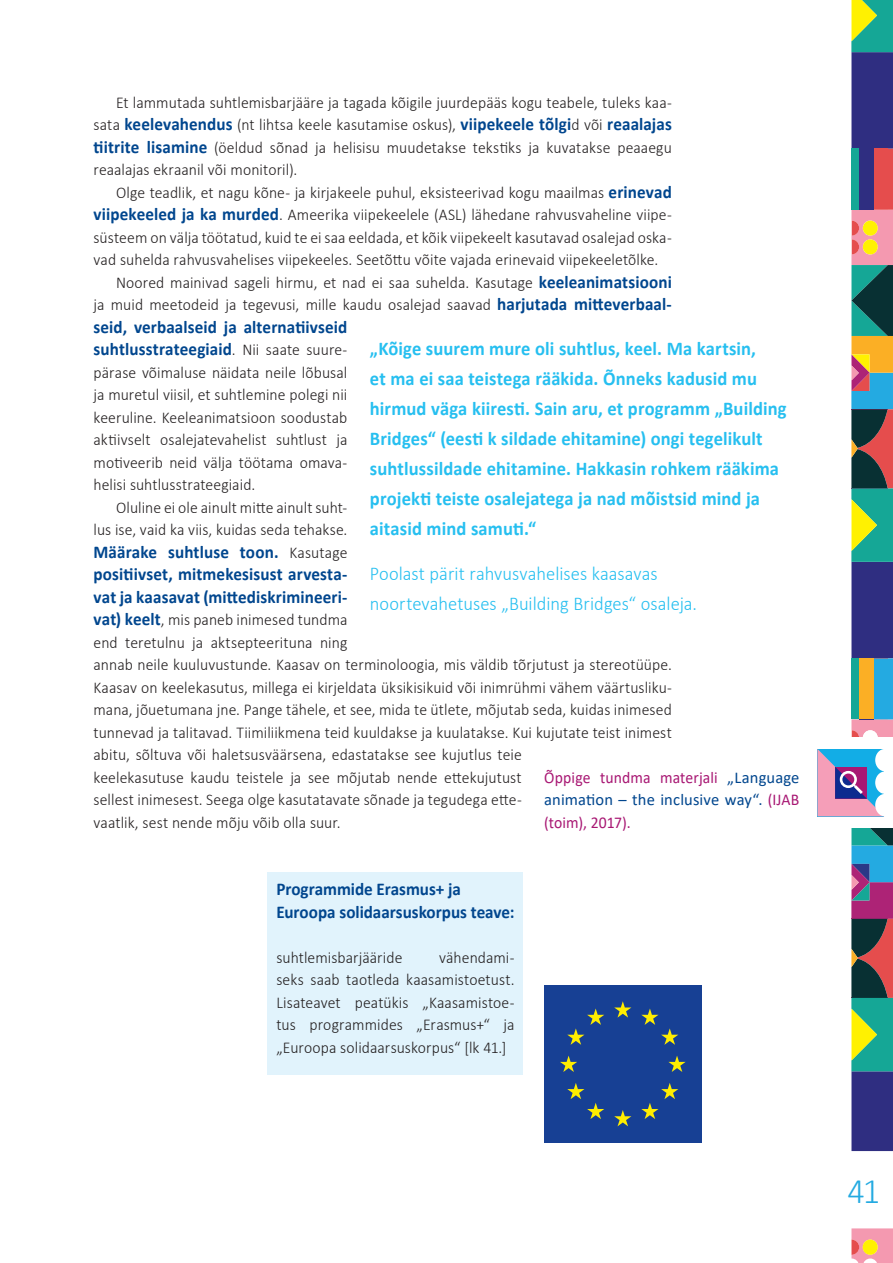
<style>
.page{position:relative;width:893px;height:1263px;background:#fff}
.page>*{position:absolute;margin:0;border:0;box-sizing:border-box;transform-origin:0 0}
.t1{font:300 36px "Calibri";color:#24aae1;scale:.95 1}
.t2{font:700 19.5px/30px "Calibri";letter-spacing:.005em;color:#26bff0;scale:.95 1}
.t3{font:300 19.5px/30px "Calibri";letter-spacing:.005em;color:#26bff0;scale:.95 1}
.t4{font:700 18px/22.5px "Calibri";letter-spacing:.005em;color:#01468e;scale:.95 1}
.t5{font:300 16.5px/22.5px "Calibri";letter-spacing:.005em;color:#231f20;text-align:justify;scale:.95 1}
.t6{font:16.5px/22.5px "Calibri";letter-spacing:.005em;color:#a81773;text-align:justify;scale:.95 1}
.s1{font-weight:700;font-size:18px;color:#01468e}
.s2{font-weight:300;font-size:16.5px;color:#231f20}
.s3{color:#01468e}
</style>
<div class="page">
<svg style="left:851px;top:1228px;width:42px;height:35px"></svg>
<div style="left:863px;top:1239px;width:15px;height:16px;background:#fff101;border-radius:50%"></div>
<div style="left:268px;top:873px;width:255px;height:202px;background:#e1f3fc"></div>
<div style="left:544px;top:985px;width:157px;height:158px;background:#174094"></div>
<svg style="left:614px;top:1001px;width:17px;height:16px"></svg>
<svg style="left:567px;top:1008px;width:37px;height:37px"></svg>
<svg style="left:560px;top:1055px;width:17px;height:17px"></svg>
<svg style="left:567px;top:1083px;width:37px;height:36px"></svg>
<svg style="left:614px;top:1110px;width:17px;height:16px"></svg>
<svg style="left:641px;top:1083px;width:37px;height:36px"></svg>
<svg style="left:668px;top:1056px;width:18px;height:16px"></svg>
<svg style="left:641px;top:1008px;width:37px;height:37px"></svg>
<svg style="left:817px;top:0;width:76px;height:1151px"></svg>
<p class="t5" style="left:94px;top:91px;width:610px;text-indent:23px">Et lammutada suhtlemisbarjääre ja tagada kõigile juurdepääs kogu teabele, tuleks kaa&shy;sata <span class="s1">keelevahendus</span> (nt lihtsa keele kasutamise oskus), <span class="s1">viipekeele tõlgi</span>d või <span class="s1">reaalajas tiitrite lisamine</span> (öeldud sõnad ja helisisu muudetakse tekstiks ja kuvatakse peaaegu reaalajas ekraanil või monitoril).</p>
<p class="t5" style="left:116px;top:181px;width:587px">Olge teadlik, et nagu kõne- ja kirjakeele puhul, eksisteerivad kogu maailmas <span class="s1">erinevad</span></p>
<p class="t5" style="left:94px;top:203px;width:610px"><span class="s1">viipekeeled ja ka murded</span>. Ameerika viipekeelele (ASL) lähedane rahvusvaheline viipe-</p>
<p class="t5" style="left:94px;top:226px;width:610px">süsteem on välja töötatud, kuid te ei saa eeldada, et kõik viipekeelt kasutavad osalejad oska-</p>
<p class="t5" style="left:94px;top:248px;width:596px">vad suhelda rahvusvahelises viipekeeles. Seetõttu võite vajada erinevaid viipekeeletõlke.</p>
<p class="t5" style="left:116px;top:271px;width:587px">Noored mainivad sageli hirmu, et nad ei saa suhelda. Kasutage <span class="s1">keeleanimatsiooni</span></p>
<p class="t5" style="left:94px;top:293px;width:610px">ja muid meetodeid ja tegevusi, mille kaudu osalejad saavad <span class="s1">harjutada mitteverbaal-</span></p>
<p class="t4" style="left:94px;top:315px;width:269px">seid, verbaalseid ja alternatiivseid suhtlusstrateegiaid<span class="s2">. Nii saate suure-</span></p>
<p class="t5" style="left:94px;top:361px;width:269px">pärase võimaluse näidata neile lõbusal ja muretul viisil, et suhtlemine polegi nii keeruline. Keeleanimatsioon soodustab aktiivselt osalejatevahelist suhtlust ja motiveerib neid välja töötama omava&shy;helisi suhtlusstrateegiaid.</p>
<p class="t5" style="left:94px;top:496px;width:269px;text-align:right">Oluline ei ole ainult mitte ainult suht-<br>lus ise, vaid ka viis, kuidas seda tehakse.</p>
<p class="t4" style="left:94px;top:540px;width:269px;text-align:justify">Määrake suhtluse toon. <span class="s2">Kasutage </span>positiivset, mitmekesisust arvesta&shy;vat ja kaasavat (mittediskrimineeri-</p>
<p class="t5" style="left:94px;top:608px;width:610px;text-align:left"><span class="s1">vat) keelt</span>, mis paneb inimesed tundma<br>end teretulnu ja aktsepteerituna ning<br>annab neile kuuluvustunde. Kaasav on terminoloogia, mis väldib tõrjutust ja stereotüüpe.<br>Kaasav on keelekasutus, millega ei kirjeldata üksikisikuid või inimrühmi vähem väärtusliku&shy;mana, jõuetumana jne. Pange tähele, et see, mida te ütlete, mõjutab seda, kuidas inimesed tunnevad ja talitavad. Tiimiliikmena teid kuuldakse ja kuulatakse. Kui kujutate teist inimest abitu, sõltuva või haletsusväärsena, edastatakse see kujutlus teie<br>keelekasutuse kaudu teistele ja see mõjutab nende ettekujutust<br>sellest inimesest. Seega olge kasutatavate sõnade ja tegudega ette-<br>vaatlik, sest nende mõju võib olla suur.</p>
<p class="t2" style="left:370px;top:333px;width:440px">„Kõige suurem mure oli suhtlus, keel. Ma kartsin,<br>et ma ei saa teistega rääkida. Õnneks kadusid mu hirmud väga kiiresti. Sain aru, et programm „Building Bridges“ (eesti k sildade ehitamine) ongi tegelikult suhtlussildade ehitamine. Hakkasin rohkem rääkima projekti teiste osalejatega ja nad mõistsid mind ja aitasid mind samuti.“</p>
<p class="t3" style="left:370px;top:558px;width:346px">Poolast pärit rahvusvahelises kaasavas noortevahetuses „Building Bridges“ osaleja.</p>
<p class="t6" style="left:544px;top:765px;width:270px">Õppige tundma materjali <span class="s3">„Language animation – the inclusive way“.</span> (IJAB (toim), 2017).</p>
<p class="t4" style="left:276px;top:878px;width:252px">Programmide Erasmus+ ja<br>Euroopa solidaarsuskorpus teave:</p>
<p class="t5" style="left:276px;top:946px;width:134px">suhtlemisbarjääride</p>
<p class="t5" style="left:276px;top:946px;width:252px;text-indent:163px">vähendami&shy;seks saab taotleda kaasamistoetust.<br>Lisateavet peatükis „Kaasamistoe&shy;tus programmides „Erasmus+“ ja „Euroopa solidaarsuskorpus“ [lk 41.]</p>
<h1 class="t1" style="left:847px;top:1169px;width:36px">41</h1>
</div>
